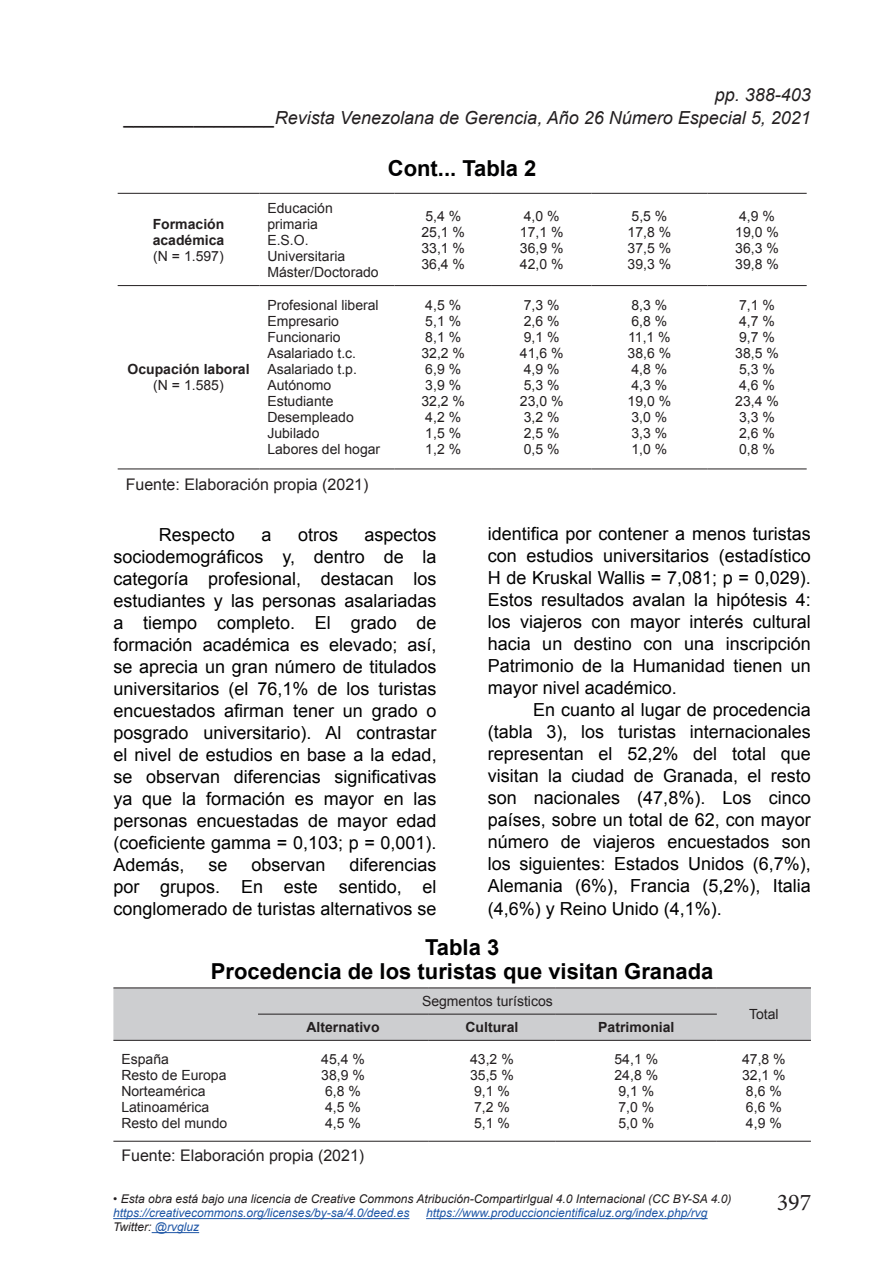
<style>
.page{position:relative;width:879px;height:1276px;background:#fff}
.page>*{position:absolute;margin:0;border:0;box-sizing:border-box;transform-origin:0 0}
.t1{font:24px "Minion Pro";color:#231f20}
.t2{font:700 22px/24px "Arial";color:#000001;text-align:center}
.t3{font:18px/22px "Arial";color:#000001;text-align:justify}
.t4{font:italic 18px "Arial";color:#231f20}
.t5{font:16px "Arial";color:#231f20}
.t6{font:14px/16px "Arial";color:#231f20}
.t7{font:700 14px/16px "Arial";color:#231f20}
.t8{font:italic 12px "Arial";color:#231f20}
.t9{font:italic 12px "Arial";color:#1e56a6}
.s1{color:#1e56a6}
</style>
<div class="page">
<hr style="left:113px;top:1218px;width:296px;height:1px;background:#1e56a6">
<hr style="left:426px;top:1218px;width:281px;height:1px;background:#1e56a6">
<hr style="left:152px;top:1232px;width:47px;height:1px;background:#1e56a6">
<hr style="left:118px;top:193px;width:141px;height:1px;background:#231f20">
<hr style="left:259px;top:193px;width:135px;height:1px;background:#231f20">
<hr style="left:394px;top:193px;width:98px;height:1px;background:#231f20">
<hr style="left:492px;top:193px;width:99px;height:1px;background:#231f20">
<hr style="left:591px;top:193px;width:116px;height:1px;background:#231f20">
<hr style="left:707px;top:193px;width:99px;height:1px;background:#231f20">
<hr style="left:118px;top:468px;width:141px;height:1px;background:#231f20">
<hr style="left:259px;top:468px;width:135px;height:1px;background:#231f20">
<hr style="left:394px;top:468px;width:98px;height:1px;background:#231f20">
<hr style="left:492px;top:468px;width:99px;height:1px;background:#231f20">
<hr style="left:591px;top:468px;width:116px;height:1px;background:#231f20">
<hr style="left:707px;top:468px;width:99px;height:1px;background:#231f20">
<hr style="left:118px;top:285px;width:141px;height:1px;background:#231f20">
<hr style="left:259px;top:285px;width:135px;height:1px;background:#231f20">
<hr style="left:394px;top:285px;width:98px;height:1px;background:#231f20">
<hr style="left:492px;top:285px;width:99px;height:1px;background:#231f20">
<hr style="left:591px;top:285px;width:116px;height:1px;background:#231f20">
<hr style="left:707px;top:285px;width:99px;height:1px;background:#231f20">
<div style="left:113px;top:988px;width:698px;height:52px;background:#cdced0"></div>
<hr style="left:113px;top:987px;width:145px;height:1px;background:#231f20">
<hr style="left:258px;top:987px;width:170px;height:1px;background:#231f20">
<hr style="left:428px;top:987px;width:128px;height:1px;background:#231f20">
<hr style="left:556px;top:987px;width:161px;height:1px;background:#231f20">
<hr style="left:717px;top:987px;width:94px;height:1px;background:#231f20">
<hr style="left:258px;top:1013px;width:170px;height:1px;background:#231f20">
<hr style="left:428px;top:1013px;width:128px;height:1px;background:#231f20">
<hr style="left:556px;top:1013px;width:161px;height:1px;background:#231f20">
<hr style="left:113px;top:1040px;width:145px;height:1px;background:#231f20">
<hr style="left:258px;top:1040px;width:170px;height:1px;background:#231f20">
<hr style="left:428px;top:1040px;width:128px;height:1px;background:#231f20">
<hr style="left:556px;top:1040px;width:161px;height:1px;background:#231f20">
<hr style="left:717px;top:1040px;width:94px;height:1px;background:#231f20">
<hr style="left:113px;top:1140px;width:145px;height:1px;background:#231f20">
<hr style="left:258px;top:1140px;width:170px;height:1px;background:#231f20">
<hr style="left:428px;top:1140px;width:128px;height:1px;background:#231f20">
<hr style="left:556px;top:1140px;width:161px;height:1px;background:#231f20">
<hr style="left:717px;top:1140px;width:94px;height:1px;background:#231f20">
<p class="t4" style="left:715px;top:83px;width:98px">pp. 388-403</p>
<p class="t4" style="left:125px;top:106px;width:688px">_______________Revista Venezolana de Gerencia, Año 26 Número Especial 5, 2021</p>
<p class="t7" style="left:153px;top:216px;width:73px">Formación académica</p>
<p class="t6" style="left:153px;top:248px;width:72px">(N = 1.597)</p>
<p class="t2" style="left:388px;top:156px;width:150px">Cont... Tabla 2</p>
<p class="t6" style="left:267px;top:200px;width:113px">Educación primaria<br>E.S.O.<br>Universitaria<br>Máster/Doctorado</p>
<p class="t6" style="left:421px;top:208px;width:45px">5,4 %<br>25,1 %<br>33,1 %<br>36,4 %</p>
<p class="t6" style="left:520px;top:208px;width:45px">4,0 %<br>17,1 %<br>36,9 %<br>42,0 %</p>
<p class="t6" style="left:627px;top:208px;width:45px">5,5 %<br>17,8 %<br>37,5 %<br>39,3 %</p>
<p class="t6" style="left:735px;top:208px;width:45px">4,9 %<br>19,0 %<br>36,3 %<br>39,8 %</p>
<p class="t6" style="left:267px;top:297px;width:114px">Profesional liberal<br>Empresario<br>Funcionario<br>Asalariado t.c.<br>Asalariado t.p.<br>Autónomo<br>Estudiante<br>Desempleado<br>Jubilado<br>Labores del hogar</p>
<p class="t6" style="left:421px;top:298px;width:45px">4,5 %<br>5,1 %<br>8,1 %<br>32,2 %<br>6,9 %<br>3,9 %<br>32,2 %<br>4,2 %<br>1,5 %<br>1,2 %</p>
<p class="t6" style="left:520px;top:298px;width:45px">7,3 %<br>2,6 %<br>9,1 %<br>41,6 %<br>4,9 %<br>5,3 %<br>23,0 %<br>3,2 %<br>2,5 %<br>0,5 %</p>
<p class="t6" style="left:627px;top:298px;width:45px">8,3 %<br>6,8 %<br>11,1 %<br>38,6 %<br>4,8 %<br>4,3 %<br>19,0 %<br>3,0 %<br>3,3 %<br>1,0 %</p>
<p class="t6" style="left:735px;top:298px;width:45px">7,1 %<br>4,7 %<br>9,7 %<br>38,5 %<br>5,3 %<br>4,6 %<br>23,4 %<br>3,3 %<br>2,6 %<br>0,8 %</p>
<p class="t5" style="left:126px;top:473px;width:244px">Fuente: Elaboración propia (2021)</p>
<p class="t7" style="left:127px;top:362px;width:124px">Ocupación laboral</p>
<p class="t6" style="left:153px;top:377px;width:72px">(N = 1.585)</p>
<p class="t3" style="left:159px;top:523px;width:78px">Respecto</p>
<p class="t3" style="left:261px;top:523px;width:12px">a</p>
<p class="t3" style="left:298px;top:523px;width:42px">otros</p>
<p class="t3" style="left:113px;top:523px;width:325px;text-indent:251px">aspectos sociodemográficos y, dentro de la categoría profesional, destacan los estudiantes y las personas asalariadas a tiempo completo. El grado de formación académica es elevado; así, se aprecia un gran número de titulados universitarios (el 76,1% de los turistas encuestados afirman tener un grado o posgrado universitario). Al contrastar el nivel de estudios en base a la edad, se observan diferencias significativas ya que la formación es mayor en las personas encuestadas de mayor edad (coeficiente gamma = 0,103; p = 0,001).<br>Además,</p>
<p class="t3" style="left:113px;top:853px;width:325px;text-indent:236px">diferencias por grupos. En este sentido, el conglomerado de turistas alternativos se</p>
<p class="t3" style="left:208px;top:853px;width:21px">se</p>
<p class="t3" style="left:251px;top:853px;width:76px">observan</p>
<p class="t3" style="left:488px;top:523px;width:325px">identifica por contener a menos turistas con estudios universitarios (estadístico H de Kruskal Wallis = 7,081; p = 0,029).<br>Estos resultados avalan la hipótesis 4: los viajeros con mayor interés cultural hacia un destino con una inscripción Patrimonio de la Humanidad tienen un mayor nivel académico.</p>
<p class="t3" style="left:488px;top:699px;width:325px;text-indent:45px">En cuanto al lugar de procedencia (tabla 3), los turistas internacionales representan el 52,2% del total que visitan la ciudad de Granada, el resto son nacionales (47,8%). Los cinco países, sobre un total de 62, con mayor número de viajeros encuestados son los siguientes: Estados Unidos (6,7%), Alemania (6%), Francia (5,2%), Italia (4,6%) y Reino Unido (4,1%).</p>
<p class="t2" style="left:211px;top:936px;width:504px">Tabla 3<br>Procedencia de los turistas que visitan Granada</p>
<p class="t6" style="left:422px;top:993px;width:132px">Segmentos turísticos</p>
<p class="t7" style="left:306px;top:1019px;width:75px">Alternativo</p>
<p class="t7" style="left:465px;top:1019px;width:54px">Cultural</p>
<p class="t7" style="left:598px;top:1019px;width:78px">Patrimonial</p>
<p class="t6" style="left:749px;top:1006px;width:31px">Total</p>
<p class="t6" style="left:121px;top:1050px;width:107px">España<br>Resto de Europa<br>Norteamérica<br>Latinoamérica<br>Resto del mundo</p>
<p class="t6" style="left:321px;top:1051px;width:45px">45,4 %<br>38,9 %<br>6,8 %<br>4,5 %<br>4,5 %</p>
<p class="t6" style="left:470px;top:1051px;width:45px">43,2 %<br>35,5 %<br>9,1 %<br>7,2 %<br>5,1 %</p>
<p class="t6" style="left:614px;top:1051px;width:45px">54,1 %<br>24,8 %<br>9,1 %<br>7,0 %<br>5,0 %</p>
<p class="t6" style="left:742px;top:1051px;width:45px">47,8 %<br>32,1 %<br>8,6 %<br>6,6 %<br>4,9 %</p>
<p class="t5" style="left:121px;top:1144px;width:244px">Fuente: Elaboración propia (2021)</p>
<p class="t8" style="left:113px;top:1191px;width:620px">• Esta obra está bajo una licencia de Creative Commons Atribución-CompartirIgual 4.0 Internacional (CC BY-SA 4.0)</p>
<p class="t9" style="left:113px;top:1205px;width:298px">https://creativecommons.org/licenses/by-sa/4.0/deed.es</p>
<p class="t9" style="left:426px;top:1205px;width:283px">https://www.produccioncientificaluz.org/index.php/rvg</p>
<p class="t8" style="left:113px;top:1219px;width:87px">Twitter: <span class="s1">@rvgluz</span></p>
<h1 class="t1" style="left:777px;top:1186px;width:36px">397</h1>
</div>
